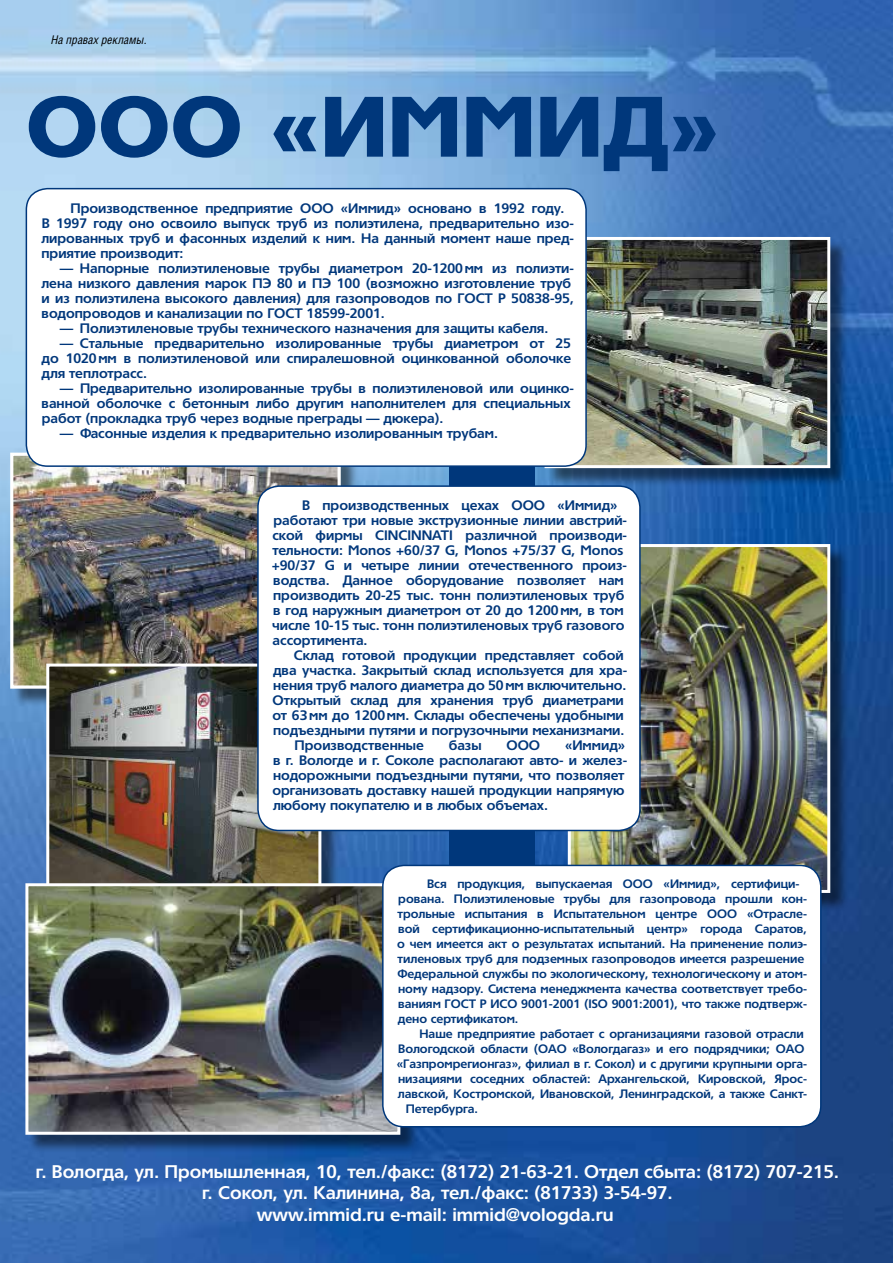
<style>
.page{position:relative;width:893px;height:1263px;background:#fff}
.page>*{position:absolute;margin:0;border:0;box-sizing:border-box;transform-origin:0 0}
.t1{font:84px "Tornado Black C";color:#00377b}
.t2{font:700 18px/21.6px "Tornado C";color:#fff;text-align:center}
.t3{font:700 13.5px/15px "Tornado C";color:#00377b}
.t4{font:700 12px/15px "Tornado C";color:#00377b}
.t5{font:italic 12px "Helios Cond C";color:#000}
</style>
<div class="page">
<img style="left:0;top:0;width:893px;height:1263px">
<p class="t5" style="left:51px;top:33px;width:97px">На правах рекламы.</p>
<h1 class="t1" style="left:26px;top:79px;width:696px">ООО «ИММИД»</h1>
<p class="t3" style="left:41px;top:201px;width:534px;text-indent:29px">Производственное предприятие ООО «Иммид» основано в 1992 году.<br>В 1997 году оно освоило выпуск труб из полиэтилена, предварительно изо&shy;лированных труб и фасонных изделий к ним. На данный момент наше пред&shy;приятие производит:</p>
<p class="t3" style="left:41px;top:261px;width:534px;text-indent:18px">— Напорные полиэтиленовые трубы диаметром 20‑1200мм из полиэти&shy;лена низкого давления марок ПЭ 80 и ПЭ 100 (возможно изготовление труб и из полиэтилена высокого давления) для газопроводов по ГОСТ Р 50838‑95, водопроводов и канализации по ГОСТ 18599‑2001.</p>
<p class="t3" style="left:60px;top:321px;width:490px">— Полиэтиленовые трубы технического назначения для защиты кабеля.</p>
<p class="t3" style="left:41px;top:336px;width:531px;text-align:justify;text-indent:18px">— Стальные предварительно изолированные трубы диаметром от 25 до 1020мм в полиэтиленовой или спиралешовной оцинкованной оболочке для теплотрасс.</p>
<p class="t3" style="left:42px;top:381px;width:534px;text-indent:18px">— Предварительно изолированные трубы в полиэтиленовой или оцинко&shy;ванной оболочке с бетонным либо другим наполнителем для специальных работ (прокладка труб через водные преграды — дюкера).</p>
<p class="t3" style="left:60px;top:426px;width:440px">— Фасонные изделия к предварительно изолированным трубам.</p>
<p class="t3" style="left:272px;top:498px;width:357px;text-indent:30px">В производственных цехах ООО «Иммид» работают три новые экструзионные линии австрий&shy;ской фирмы CINCINNATI различной производи&shy;тельности: Monos +60/37 G, Monos +75/37 G, Monos +90/37 G и четыре линии отечественного произ&shy;водства. Данное оборудование позволяет нам производить 20‑25 тыс. тонн полиэтиленовых труб в год наружным диаметром от 20 до 1200мм, в том числе 10‑15 тыс. тонн полиэтиленовых труб газового ассортимента.</p>
<p class="t3" style="left:294px;top:648px;width:331px">Склад готовой продукции представляет собой</p>
<p class="t3" style="left:273px;top:663px;width:356px">два участка. Закрытый склад используется для хра-</p>
<p class="t3" style="left:273px;top:678px;width:355px">нения труб малого диаметра до 50мм включительно.</p>
<p class="t3" style="left:273px;top:693px;width:353px">Открытый склад для хранения труб диаметрами</p>
<p class="t3" style="left:272px;top:708px;width:353px">от 63мм до 1200мм. Склады обеспечены удобными</p>
<p class="t3" style="left:273px;top:723px;width:353px">подъездными путями и погрузочными механизмами.</p>
<p class="t3" style="left:295px;top:738px;width:131px">Производственные</p>
<p class="t3" style="left:449px;top:738px;width:34px">базы</p>
<p class="t3" style="left:506px;top:738px;width:35px">ООО</p>
<p class="t3" style="left:272px;top:738px;width:356px;text-indent:293px">«Иммид» в г. Вологде и г. Соколе располагают авто- и желез&shy;нодорожными подъездными путями, что позволяет организовать доставку нашей продукции напрямую любому покупателю и в любых объемах.</p>
<p class="t4" style="left:397px;top:877px;width:411px;text-indent:30px">Вся продукция, выпускаемая ООО «Иммид», сертифици&shy;рована. Полиэтиленовые трубы для газопровода прошли кон&shy;трольные испытания в Испытательном центре ООО «Отрасле&shy;вой сертификационно-испытательный центр» города Саратов, о чем имеется акт о результатах испытаний. На применение полиэ&shy;тиленовых труб для подземных газопроводов имеется разрешение Федеральной службы по экологическому, технологическому и атом&shy;ному надзору. Система менеджмента качества соответствует требо&shy;ваниям ГОСТ Р ИСО 9001‑2001 (ISO 9001:2001), что также подтверж&shy;дено сертификатом.</p>
<p class="t4" style="left:420px;top:1027px;width:386px">Наше предприятие работает с организациями газовой отрасли</p>
<p class="t4" style="left:398px;top:1042px;width:408px">Вологодской области (ОАО «Вологдагаз» и его подрядчики; ОАО</p>
<p class="t4" style="left:397px;top:1057px;width:412px">«Газпромрегионгаз», филиал в г. Сокол) и с другими крупными орга-</p>
<p class="t4" style="left:398px;top:1072px;width:411px">низациями соседних областей: Архангельской, Кировской, Ярос-</p>
<p class="t4" style="left:398px;top:1087px;width:411px">лавской, Костромской, Ивановской, Ленинградской, а также Санкт-</p>
<p class="t4" style="left:406px;top:1102px;width:74px">Петербурга.</p>
<h2 class="t2" style="left:36px;top:1161px;width:805px">г. Вологда, ул. Промышленная, 10, тел./факс: (8172) 21-63-21. Отдел сбыта: (8172) 707‑215. г. Сокол, ул. Калинина, 8а, тел./факс: (81733) 3‑54‑97.<br>www.immid.ru e-mail: immid@vologda.ru</h2>
</div>
